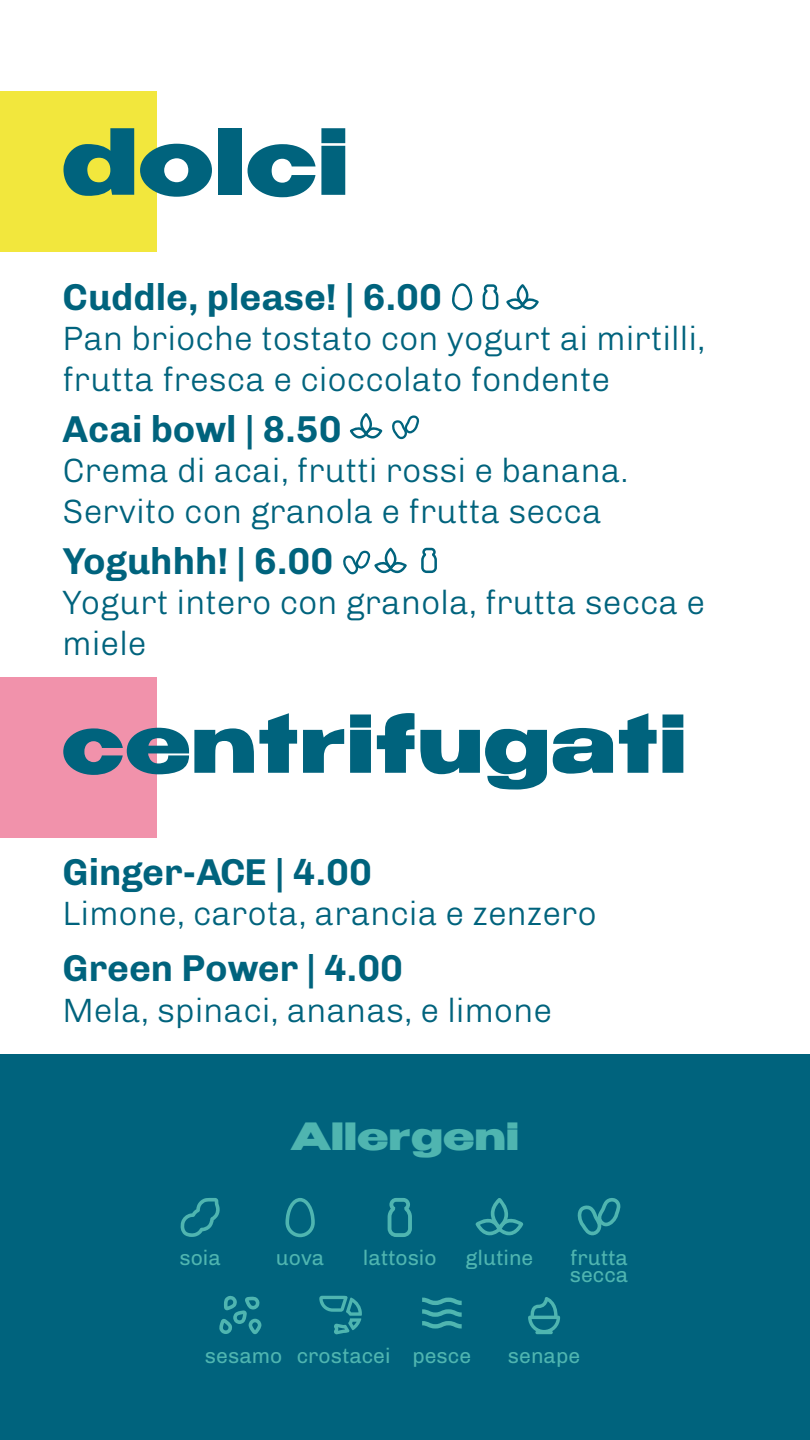
<style>
.page{position:relative;width:810px;height:1440px;background:#fff}
.page>*{position:absolute;margin:0;border:0;box-sizing:border-box;transform-origin:0 0}
.t1{font:800 90px "Benzin";letter-spacing:.04em;color:#00637d}
.t2{font:800 78.75px "Benzin";letter-spacing:.04em;color:#00637d}
.t3{font:700 37.5px "Chivo";color:#00637d}
.t4{font:800 37.5px "Benzin";letter-spacing:.04em;color:#4fb5b0}
.t5{font:300 33.75px/40.5px "Chivo";color:#00637d}
.t6{font:21.15px/16.5px "Chivo";color:#4fb5b0}
</style>
<div class="page">
<div style="left:0;top:91px;width:157px;height:161px;background:#f2e73d"></div>
<svg style="left:452px;top:283px;width:20px;height:28px"></svg>
<svg style="left:483px;top:284px;width:15px;height:26px"></svg>
<svg style="left:506px;top:284px;width:33px;height:26px"></svg>
<div style="left:0;top:677px;width:157px;height:161px;background:#f192ab"></div>
<div style="left:0;top:1055px;width:810px;height:385px;background:#00637d"></div>
<svg style="left:180px;top:1198px;width:40px;height:39px"></svg>
<svg style="left:285px;top:1198px;width:30px;height:39px"></svg>
<svg style="left:388px;top:1198px;width:24px;height:39px"></svg>
<svg style="left:475px;top:1198px;width:48px;height:37px"></svg>
<svg style="left:577px;top:1198px;width:44px;height:37px"></svg>
<svg style="left:219px;top:1296px;width:42px;height:38px"></svg>
<svg style="left:319px;top:1296px;width:43px;height:38px"></svg>
<svg style="left:422px;top:1298px;width:40px;height:31px"></svg>
<hr style="left:535px;top:1331px;width:18px;height:3px;background:#4fb5b0;border-radius:2px">
<svg style="left:528px;top:1297px;width:32px;height:36px"></svg>
<svg style="left:350px;top:413px;width:32px;height:26px"></svg>
<svg style="left:343px;top:548px;width:64px;height:26px"></svg>
<svg style="left:392px;top:415px;width:27px;height:24px"></svg>
<svg style="left:421px;top:548px;width:16px;height:25px"></svg>
<h1 class="t1" style="left:63px;top:96px;width:286px">dolci</h1>
<p class="t3" style="left:63px;top:268px;width:381px">Cuddle, please! | 6.00</p>
<p class="t5" style="left:63px;top:316px;width:644px">Pan brioche tostato con yogurt ai mirtilli, frutta fresca e cioccolato fondente</p>
<p class="t3" style="left:63px;top:400px;width:281px">Acai bowl | 8.50</p>
<p class="t5" style="left:63px;top:448px;width:567px">Crema di acai, frutti rossi e banana.<br>Servito con granola e frutta secca</p>
<p class="t3" style="left:63px;top:532px;width:272px">Yoguhhh! | 6.00</p>
<p class="t5" style="left:63px;top:580px;width:644px">Yogurt intero con granola, frutta secca e miele</p>
<h2 class="t2" style="left:63px;top:686px;width:624px">centrifugati</h2>
<p class="t3" style="left:63px;top:843px;width:311px">Ginger-ACE | 4.00</p>
<p class="t5" style="left:63px;top:891px;width:536px">Limone, carota, arancia e zenzero</p>
<p class="t3" style="left:63px;top:939px;width:342px">Green Power | 4.00</p>
<p class="t5" style="left:63px;top:988px;width:491px">Mela, spinaci, ananas, e limone</p>
<p class="t4" style="left:292px;top:1108px;width:228px">Allergeni</p>
<p class="t6" style="left:179px;top:1249px;width:43px">soia</p>
<p class="t6" style="left:276px;top:1249px;width:50px">uova</p>
<p class="t6" style="left:363px;top:1249px;width:75px">lattosio</p>
<p class="t6" style="left:465px;top:1249px;width:69px">glutine</p>
<p class="t6" style="left:570px;top:1249px;width:60px">frutta secca</p>
<p class="t6" style="left:205px;top:1347px;width:268px">sesamo crostacei pesce</p>
<p class="t6" style="left:508px;top:1347px;width:74px">senape</p>
</div>
